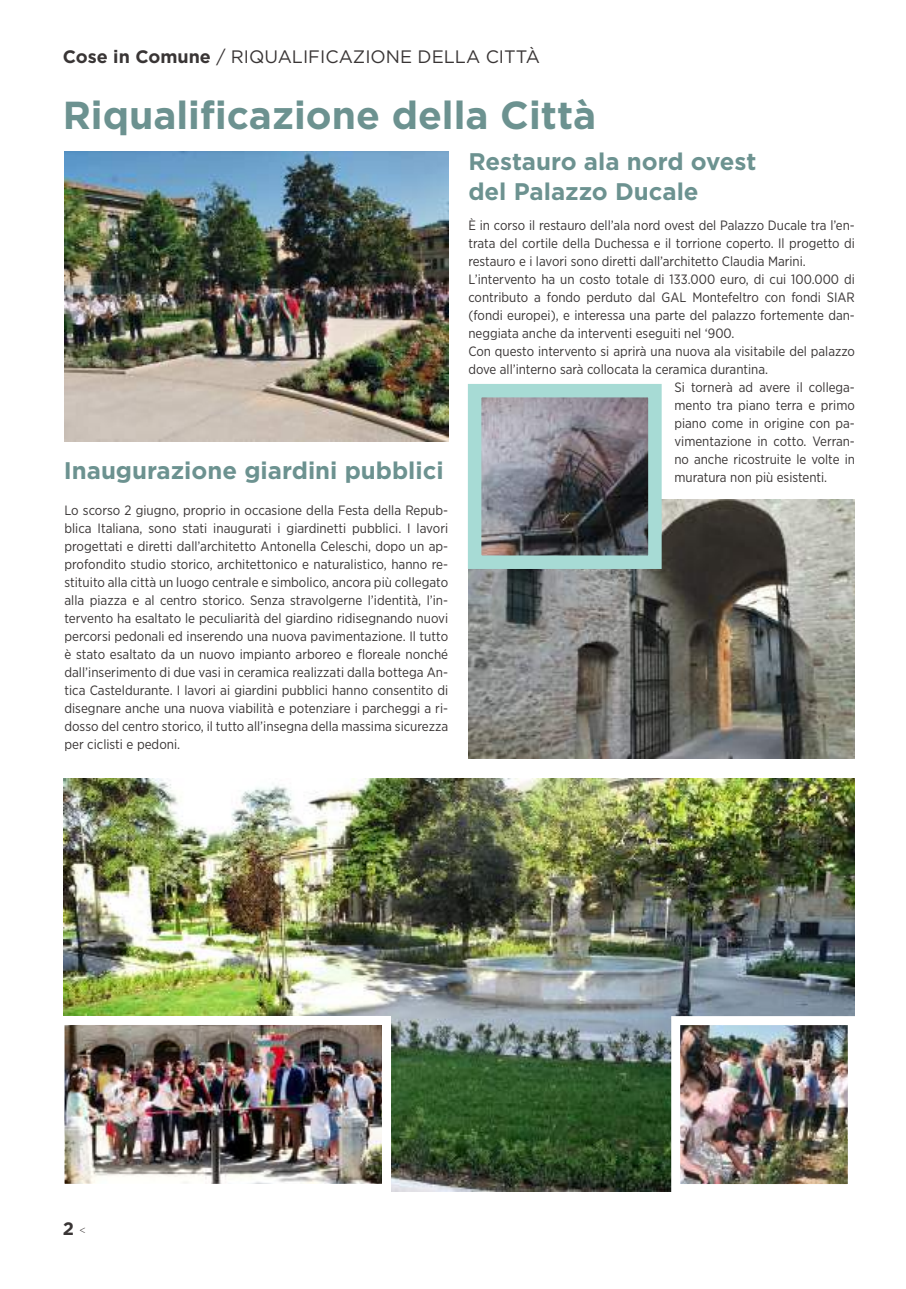
<style>
.page{position:relative;width:906px;height:1289px;background:#fff}
.page>*{position:absolute;margin:0;border:0;box-sizing:border-box;transform-origin:0 0}
.t1{font:700 39px "Gotham";color:#6c9290}
.t2{font:700 24px/30px "Gotham";color:#6c9290}
.t3{font:18px "Gotham";color:#393535}
.t4{font:700 18px "Gotham";color:#393535}
.t5{font:13.5px/18px "Gotham Narrow";color:#393535;text-align:justify}
.s1{font-weight:700}
.s2{font-weight:300;font-size:10.5px}
</style>
<div class="page">
<img style="left:468px;top:499px;width:387px;height:259px">
<img style="left:64px;top:151px;width:384px;height:290px">
<img style="left:64px;top:778px;width:791px;height:413px">
<img style="left:483px;top:399px;width:163px;height:155px">
<div style="left:468px;top:384px;width:193px;height:185px;border:14px solid #a7dbd5"></div>
<img style="left:66px;top:1025px;width:315px;height:157px">
<div style="left:56px;top:1015px;width:335px;height:177px;border:9px solid #fff"></div>
<img style="left:681px;top:1026px;width:166px;height:156px">
<div style="left:671px;top:1016px;width:186px;height:176px;border:9px solid #fff"></div>
<h3 class="t3" style="left:63px;top:45px;width:479px"><span class="s1">Cose in Comune</span> / RIQUALIFICAZIONE DELLA CITTÀ</h3>
<h1 class="t1" style="left:63px;top:89px;width:535px">Riqualificazione della Città</h1>
<h2 class="t2" style="left:64px;top:455px;width:381px">Inaugurazione giardini pubblici</h2>
<p class="t5" style="left:64px;top:501px;width:385px">Lo scorso 2 giugno, proprio in occasione della Festa della Repub&shy;blica Italiana, sono stati inaugurati i giardinetti pubblici. I lavori progettati e diretti dall’architetto Antonella Celeschi, dopo un ap&shy;profondito studio storico, architettonico e naturalistico, hanno re&shy;stituito alla città un luogo centrale e simbolico, ancora più collegato alla piazza e al centro storico. Senza stravolgerne l’identità, l’in&shy;tervento ha esaltato le peculiarità del giardino ridisegnando nuovi percorsi pedonali ed inserendo una nuova pavimentazione. Il tutto è stato esaltato da un nuovo impianto arboreo e floreale nonché dall’inserimento di due vasi in ceramica realizzati dalla bottega An&shy;tica Casteldurante. I lavori ai giardini pubblici hanno consentito di disegnare anche una nuova viabilità e potenziare i parcheggi a ri&shy;dosso del centro storico, il tutto all’insegna della massima sicurezza per ciclisti e pedoni.</p>
<h2 class="t2" style="left:468px;top:147px;width:289px">Restauro ala nord ovest del Palazzo Ducale</h2>
<p class="t5" style="left:468px;top:216px;width:388px">È in corso il restauro dell’ala nord ovest del Palazzo Ducale tra l’en-</p>
<p class="t5" style="left:468px;top:234px;width:388px">trata del cortile della Duchessa e il torrione coperto. Il progetto di</p>
<p class="t5" style="left:468px;top:252px;width:339px">restauro e i lavori sono diretti dall’architetto Claudia Marini.</p>
<p class="t5" style="left:468px;top:270px;width:388px">L’intervento ha un costo totale di 133.000 euro, di cui 100.000 di</p>
<p class="t5" style="left:468px;top:288px;width:388px">contributo a fondo perduto dal GAL Montefeltro con fondi SIAR</p>
<p class="t5" style="left:468px;top:306px;width:388px">(fondi europei), e interessa una parte del palazzo fortemente dan-</p>
<p class="t5" style="left:468px;top:324px;width:268px">neggiata anche da interventi eseguiti nel ‘900.</p>
<p class="t5" style="left:468px;top:342px;width:388px">Con questo intervento si aprirà una nuova ala visitabile del palazzo</p>
<p class="t5" style="left:468px;top:360px;width:301px">dove all’interno sarà collocata la ceramica durantina.</p>
<p class="t5" style="left:674px;top:378px;width:182px">Si tornerà ad avere il collega-</p>
<p class="t5" style="left:674px;top:396px;width:182px">mento tra piano terra e primo</p>
<p class="t5" style="left:674px;top:414px;width:182px">piano come in origine con pa-</p>
<p class="t5" style="left:674px;top:432px;width:182px">vimentazione in cotto. Verran-</p>
<p class="t5" style="left:674px;top:450px;width:182px">no anche ricostruite le volte in</p>
<p class="t5" style="left:674px;top:468px;width:154px">muratura non più esistenti.</p>
<h3 class="t4" style="left:63px;top:1216px;width:25px">2 <span class="s2">&lt;</span></h3>
</div>
